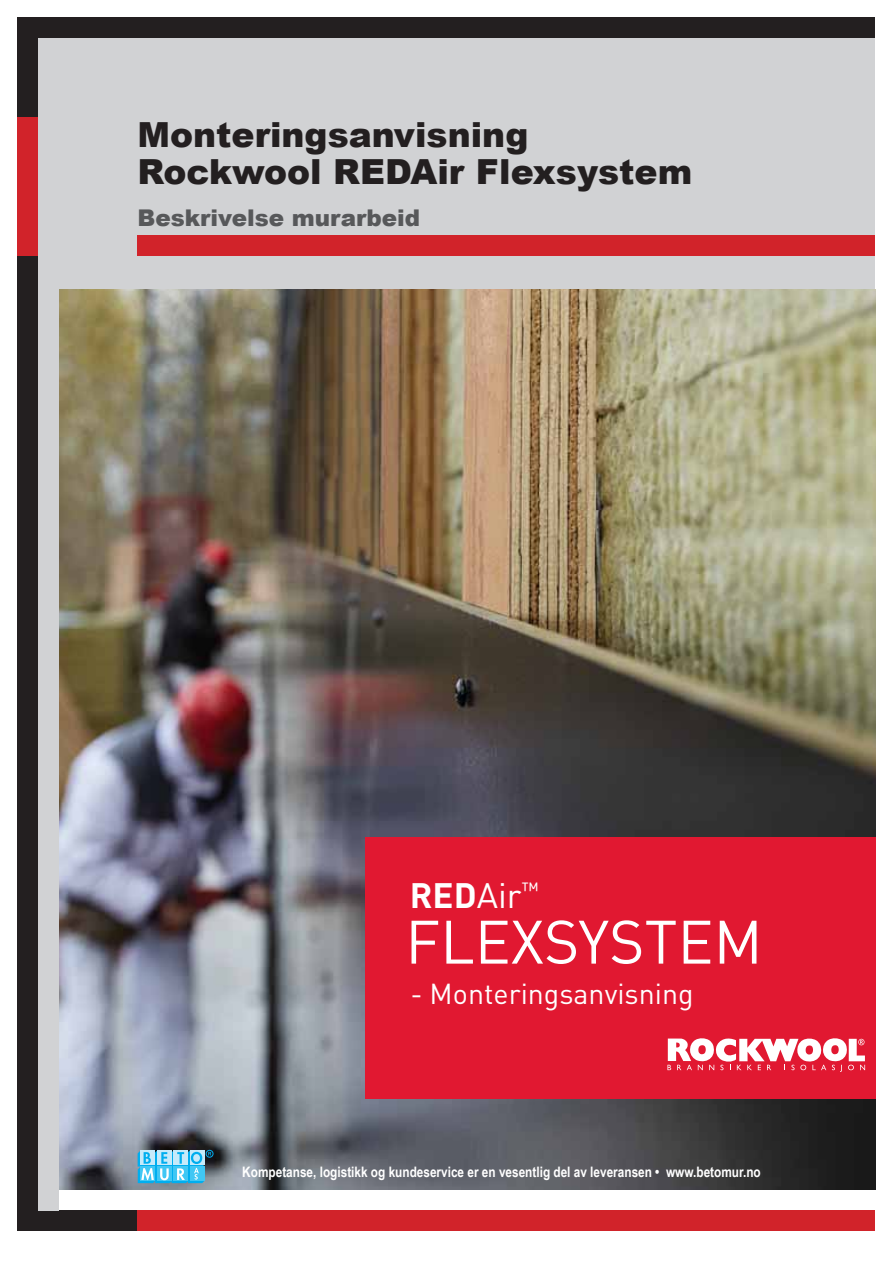
<style>
.page{position:relative;width:893px;height:1263px;background:#fff}
.page>*{position:absolute;margin:0;border:0;box-sizing:border-box;transform-origin:0 0}
.t1{font:60.3px "DINOT";color:#fff}
.t2{font:700 34.95px "DINOT";color:#fff}
.t3{font:900 34.5px "Arial";color:#231f20}
.t4{font:28.5px "DINOT";color:#fff}
.t5{font:900 23.1px "Arial";color:#57585a}
.t6{font:700 14.4px "Arial Narrow";color:#fff}
.s1{font-weight:400}
</style>
<div class="page">
<div style="left:18px;top:38px;width:857px;height:251px;background:#d1d2d4"></div>
<img style="left:59px;top:289px;width:816px;height:901px">
<div style="left:365px;top:837px;width:510px;height:262px;background:#e11831"></div>
<svg style="left:667px;top:1038px;width:198px;height:34px"></svg>
<div style="left:18px;top:18px;width:857px;height:20px;background:#231f20"></div>
<div style="left:18px;top:1210px;width:857px;height:20px;background:#231f20"></div>
<div style="left:18px;top:38px;width:20px;height:1172px;background:#231f20"></div>
<div style="left:18px;top:117px;width:20px;height:139px;background:#d1232a"></div>
<div style="left:38px;top:38px;width:21px;height:1172px;background:#d1d2d4"></div>
<div style="left:137px;top:1210px;width:738px;height:20px;background:#d1232a"></div>
<div style="left:137px;top:235px;width:738px;height:21px;background:#d1232a"></div>
<div style="left:206px;top:1150px;width:7px;height:7px;border:1px solid #00aeef;border-radius:50%"></div>
<svg style="left:138px;top:1150px;width:73px;height:33px;background:#68c5e8"></svg>
<p class="t3" style="left:137px;top:109px;width:392px">Monteringsanvisning</p>
<p class="t3" style="left:137px;top:147px;width:556px">Rockwool REDAir Flexsystem</p>
<p class="t5" style="left:137px;top:201px;width:284px">Beskrivelse murarbeid</p>
<p class="t2" style="left:410px;top:873px;width:130px">RED<span class="s1">Air</span><sup>™</sup></p>
<p class="t1" style="left:405px;top:904px;width:359px">FLEXSYSTEM</p>
<p class="t4" style="left:410px;top:976px;width:285px">- Monteringsanvisning</p>
<p class="t6" style="left:242px;top:1161px;width:520px">Kompetanse, logistikk og kundeservice er en vesentlig del av leveransen • www.betomur.no</p>
</div>
